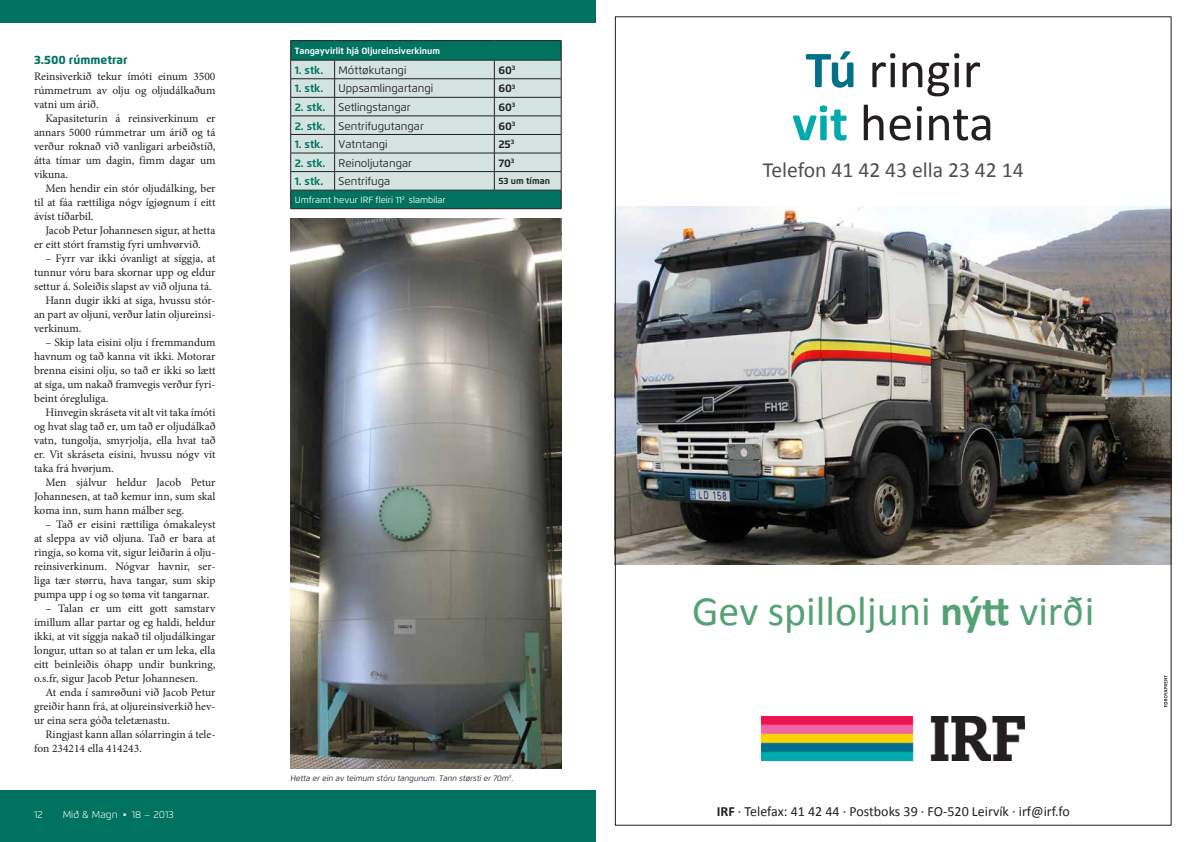
<style>
.page{position:relative;width:1191px;height:842px;background:#fff}
.page>*{position:absolute;margin:0;border:0;box-sizing:border-box;transform-origin:0 0}
.t1{font:52.2px/53px "Calibri";color:#231f20}
.t2{font:42px "Calibri";color:#55a176}
.t3{font:21.6px "Calibri";color:#4e4f50}
.t4{font:14px "Calibri";color:#231f20}
.t5{font:800 12px "Flexo";color:#007360}
.t6{font:11.5px/14px "Minion Pro";color:#231f20;text-align:justify}
.t7{font:11px "Flexo";color:#231f20}
.t8{font:700 11px "Flexo";color:#007360}
.t9{font:700 11px "Flexo";color:#231f20}
.t10{font:300 10px "Flexo";color:#fff}
.t11{font:700 9px "Flexo";color:#fff}
.t12{font:9px "Flexo";color:#fff}
.t13{font:700 9px "Flexo";color:#231f20}
.t14{font:italic 8px "Flexo";color:#231f20}
.s1{font-weight:700;color:#007360}
.s2{font-weight:700;color:#017089}
.s3{font-weight:700;color:#00aaad}
.s4{font-weight:700}
</style>
<div class="page">
<div style="left:0;top:790px;width:595px;height:52px;background:#007360"></div>
<div style="left:0;top:0;width:595px;height:23px;background:#007360"></div>
<img style="left:617px;top:207px;width:552px;height:357px">
<img style="left:290px;top:218px;width:271px;height:550px">
<hr style="left:290px;top:40px;width:44px;height:1px;background:#231f20">
<hr style="left:334px;top:40px;width:160px;height:1px;background:#231f20">
<hr style="left:494px;top:40px;width:67px;height:1px;background:#231f20">
<svg style="left:290px;top:41px;width:272px;height:167px;background:#9bbfb8"></svg>
<hr style="left:290px;top:208px;width:44px;height:1px;background:#231f20">
<hr style="left:334px;top:208px;width:160px;height:1px;background:#231f20">
<hr style="left:494px;top:208px;width:67px;height:1px;background:#231f20">
<img style="left:762px;top:717px;width:262px;height:43px">
<svg style="left:1163px;top:675px;width:4px;height:32px"></svg>
<p class="t5" style="left:34px;top:53px;width:95px">3.500 rúmmetrar</p>
<p class="t6" style="left:34px;top:70px;width:183px">Reinsiverkið tekur ímóti einum 3500 rúmmetrum av olju og oljudálkaðum vatni um árið.</p>
<p class="t6" style="left:34px;top:112px;width:183px;text-indent:11px">Kapasiteturin á reinsiverkinum er annars 5000 rúmmetrar um árið og tá verður roknað við vanligari arbeiðstíð, átta tímar um dagin, fimm dagar um vikuna.</p>
<p class="t6" style="left:34px;top:182px;width:183px;text-indent:11px">Men hendir ein stór oljudálking, ber til at fáa rættiliga nógv ígjøgnum í eitt ávíst tíðarbil.</p>
<p class="t6" style="left:34px;top:224px;width:183px;text-indent:11px">Jacob Petur Johannesen sigur, at hetta er eitt stórt framstig fyri umhvørvið.</p>
<p class="t6" style="left:45px;top:252px;width:172px">– Fyrr var ikki óvanligt at síggja, at</p>
<p class="t6" style="left:34px;top:266px;width:183px">tunnur vóru bara skornar upp og eldur</p>
<p class="t6" style="left:34px;top:280px;width:179px">settur á. Soleiðis slapst av við oljuna tá.</p>
<p class="t6" style="left:45px;top:294px;width:172px">Hann dugir ikki at siga, hvussu stór-</p>
<p class="t6" style="left:34px;top:308px;width:183px">an part av oljuni, verður latin oljureinsi-</p>
<p class="t6" style="left:34px;top:322px;width:49px">verkinum.</p>
<p class="t6" style="left:34px;top:336px;width:183px;text-indent:11px">– Skip lata eisini olju í fremmandum havnum og tað kanna vit ikki. Motorar brenna eisini olju, so tað er ikki so lætt at siga, um nakað framvegis verður fyri&shy;beint óregluliga.</p>
<p class="t6" style="left:34px;top:406px;width:183px;text-indent:11px">Hinvegin skráseta vit alt vit taka ímóti og hvat slag tað er, um tað er oljudálkað vatn, tungolja, smyrjolja, ella hvat tað er. Vit skráseta eisini, hvussu nógv vit taka frá hvørjum.</p>
<p class="t6" style="left:34px;top:476px;width:183px;text-indent:11px">Men sjálvur heldur Jacob Petur Johannesen, at tað kemur inn, sum skal koma inn, sum hann málber seg.</p>
<p class="t6" style="left:34px;top:518px;width:183px;text-indent:11px">– Tað er eisini rættiliga ómakaleyst at sleppa av við oljuna. Tað er bara at ringja, so koma vit, sigur leiðarin á olju&shy;reinsiverkinum. Nógvar havnir, ser&shy;liga tær størru, hava tangar, sum skip pumpa upp í og so tøma vit tangarnar.</p>
<p class="t6" style="left:34px;top:602px;width:183px;text-indent:11px">– Talan er um eitt gott samstarv ímillum allar partar og eg haldi, heldur ikki, at vit síggja nakað til oljudálkingar longur, uttan so at talan er um leka, ella eitt beinleiðis óhapp undir bunkring, o.s.fr, sigur Jacob Petur Johannesen.</p>
<p class="t6" style="left:34px;top:686px;width:183px;text-indent:11px">At enda í samrøðuni við Jacob Petur greiðir hann frá, at oljureinsiverkið hev&shy;ur eina sera góða teletænastu.</p>
<p class="t6" style="left:34px;top:728px;width:183px;text-indent:11px">Ringjast kann allan sólarringin á tele&shy;fon 234214 ella 414243.</p>
<p class="t10" style="left:34px;top:808px;width:10px">12</p>
<p class="t10" style="left:63px;top:808px;width:113px">Mið &amp; Magn • 18 – 2013</p>
<p class="t11" style="left:295px;top:45px;width:147px">Tangayvirlit hjá Oljureinsiverkinum</p>
<p class="t8" style="left:295px;top:63px;width:30px">1. stk.</p>
<p class="t7" style="left:338px;top:63px;width:69px">Móttøkutangi</p>
<p class="t9" style="left:498px;top:63px;width:19px">60<sup>3</sup></p>
<p class="t8" style="left:295px;top:82px;width:30px">1. stk.</p>
<p class="t7" style="left:338px;top:82px;width:96px">Uppsamlingartangi</p>
<p class="t9" style="left:498px;top:82px;width:19px">60<sup>3</sup></p>
<p class="t7" style="left:295px;top:100px;width:118px"><span class="s1">2. stk.</span> Setlingstangar</p>
<p class="t9" style="left:498px;top:100px;width:19px">60<sup>3</sup></p>
<p class="t7" style="left:295px;top:119px;width:131px"><span class="s1">2. stk.</span> Sentrifugutangar</p>
<p class="t9" style="left:498px;top:119px;width:19px">60<sup>3</sup></p>
<p class="t8" style="left:295px;top:137px;width:30px">1. stk.</p>
<p class="t7" style="left:338px;top:138px;width:50px">Vatntangi</p>
<p class="t9" style="left:498px;top:137px;width:18px">25<sup>3</sup></p>
<p class="t7" style="left:295px;top:156px;width:119px"><span class="s1">2. stk.</span> Reinoljutangar</p>
<p class="t9" style="left:498px;top:156px;width:18px">70<sup>3</sup></p>
<p class="t8" style="left:295px;top:175px;width:30px">1. stk.</p>
<p class="t7" style="left:338px;top:175px;width:53px">Sentrifuga</p>
<p class="t13" style="left:498px;top:176px;width:53px">53 um tíman</p>
<p class="t12" style="left:295px;top:194px;width:152px">Umframt hevur IRF fleiri 11<sup>3</sup> slambilar</p>
<p class="t14" style="left:290px;top:773px;width:224px">Hetta er ein av teimum stóru tangunum. Tann størsti er 70m<sup>3</sup>.</p>
<h1 class="t1" style="left:792px;top:43px;width:203px"><span class="s2">Tú</span> ringir <span class="s3">vit</span> heinta</h1>
<h3 class="t3" style="left:762px;top:157px;width:262px">Telefon 41 42 43 ella 23 42 14</h3>
<h2 class="t2" style="left:692px;top:585px;width:404px">Gev spilloljuni <span class="s4">nýtt</span> virði</h2>
<p class="t4" style="left:716px;top:803px;width:354px"><span class="s4">IRF</span> · Telefax: 41 42 44 · Postboks 39 · FO-520 Leirvík · irf@irf.fo</p>
</div>
